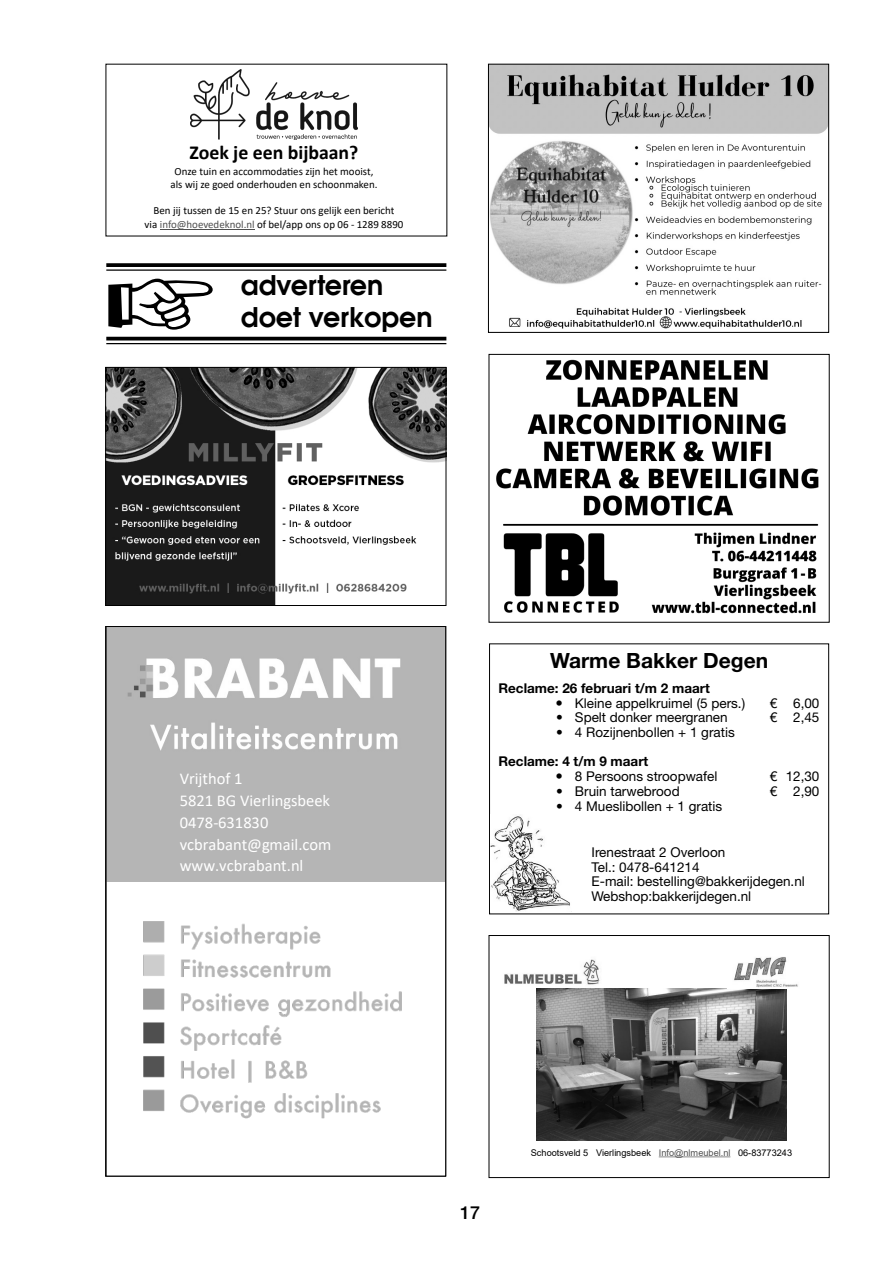
<style>
.page{position:relative;width:893px;height:1263px;background:#fff}
.page>*{position:absolute;margin:0;border:0;box-sizing:border-box;transform-origin:0 0}
.t1{font:600 27px/32.4px "Avant Garde";color:#000}
.t2{font:700 21px "Helvetica Neue LT Std";color:#000}
.t3{font:700 19.8px "Calibri";color:#000}
.t4{font:500 18px "Helvetica Neue LT Std";color:#000}
.t5{font:16.5px/21.8px "Calibri";color:#fff}
.t6{font:13.5px/14.7px "Helvetica Neue LT Std";color:#000}
.t7{font:700 13.5px "Helvetica Neue LT Std";color:#000}
.t8{font:10.95px/13.4px "Calibri";color:#000;text-align:center}
.t9{font:9.15px "Arial";color:#000}
.s1{color:#4f4f4f}
</style>
<div class="page">
<img style="left:107px;top:369px;width:337px;height:235px">
<div style="left:105px;top:367px;width:341px;height:239px;border:1px solid #000"></div>
<img style="left:504px;top:959px;width:96px;height:26px">
<img style="left:536px;top:988px;width:251px;height:152px">
<svg style="left:659px;top:1156px;width:71px;height:1px"></svg>
<img style="left:734px;top:957px;width:64px;height:31px">
<div style="left:489px;top:935px;width:341px;height:243px;border:1px solid #000"></div>
<svg style="left:107px;top:628px;width:337px;height:254px;background:#bbb"></svg>
<img style="left:143px;top:921px;width:259px;height:198px">
<img style="left:490px;top:66px;width:337px;height:263px">
<div style="left:488px;top:64px;width:341px;height:269px;border:1px solid #000"></div>
<hr style="left:160px;top:229px;width:95px;height:1px;background:#4f4f4f">
<img style="left:190px;top:70px;width:167px;height:69px">
<img style="left:496px;top:359px;width:323px;height:255px">
<div style="left:489px;top:354px;width:341px;height:269px;border:1px solid #000"></div>
<svg style="left:106px;top:263px;width:340px;height:4px"></svg>
<hr style="left:106px;top:269px;width:340px;height:2px;background:#000">
<hr style="left:106px;top:337px;width:340px;height:3px;background:#000">
<hr style="left:106px;top:343px;width:340px;height:1px;background:#000">
<div style="left:489px;top:643px;width:340px;height:271px;border:1px solid #000"></div>
<img style="left:490px;top:814px;width:80px;height:97px">
<h3 class="t3" style="left:189px;top:138px;width:170px">Zoek je een bijbaan?</h3>
<p class="t8" style="left:171px;top:164px;width:208px">Onze tuin en accommodaties zijn het mooist, als wij ze goed onderhouden en schoonmaken.</p>
<p class="t8" style="left:145px;top:204px;width:260px">Ben jij tussen de 15 en 25? Stuur ons gelijk een bericht<br>via <span class="s1">info@hoevedeknol.nl</span> of bel/app ons op 06 - 1289 8890</p>
<h1 class="t1" style="left:241px;top:268px;width:193px">adverteren doet verkopen</h1>
<p class="t5" style="left:180px;top:768px;width:153px">Vrijthof 1<br>5821 BG Vierlingsbeek<br>0478-631830 vcbrabant@gmail.com www.vcbrabant.nl</p>
<h2 class="t2" style="left:550px;top:647px;width:220px">Warme Bakker Degen</h2>
<p class="t7" style="left:498px;top:680px;width:213px">Reclame: 26 februari t/m 2 maart</p>
<p class="t6" style="left:575px;top:695px;width:172px">Kleine appelkruimel (5 pers.)</p>
<p class="t6" style="left:770px;top:695px;width:51px">€ 6,00</p>
<p class="t6" style="left:556px;top:710px;width:173px">• Spelt donker meergranen</p>
<p class="t6" style="left:770px;top:710px;width:51px">€ 2,45</p>
<p class="t6" style="left:556px;top:725px;width:180px">• 4 Rozijnenbollen + 1 gratis</p>
<p class="t7" style="left:498px;top:753px;width:151px">Reclame: 4 t/m 9 maart</p>
<p class="t6" style="left:575px;top:769px;width:144px">8 Persoons stroopwafel</p>
<p class="t6" style="left:770px;top:769px;width:51px">€ 12,30</p>
<p class="t6" style="left:556px;top:783px;width:125px">• Bruin tarwebrood</p>
<p class="t6" style="left:770px;top:783px;width:51px">€ 2,90</p>
<p class="t6" style="left:556px;top:798px;width:168px">• 4 Mueslibollen + 1 gratis</p>
<p class="t6" style="left:591px;top:844px;width:215px">Irenestraat 2 Overloon<br>Tel.: 0478-641214<br>E-mail: bestelling@bakkerijdegen.nl<br>Webshop:bakkerijdegen.nl</p>
<h3 class="t4" style="left:460px;top:1202px;width:22px">17</h3>
<p class="t9" style="left:531px;top:1146px;width:263px">Schootsveld 5 Vierlingsbeek <span class="s1">Info@nlmeubel.nl</span> 06-83773243</p>
</div>
